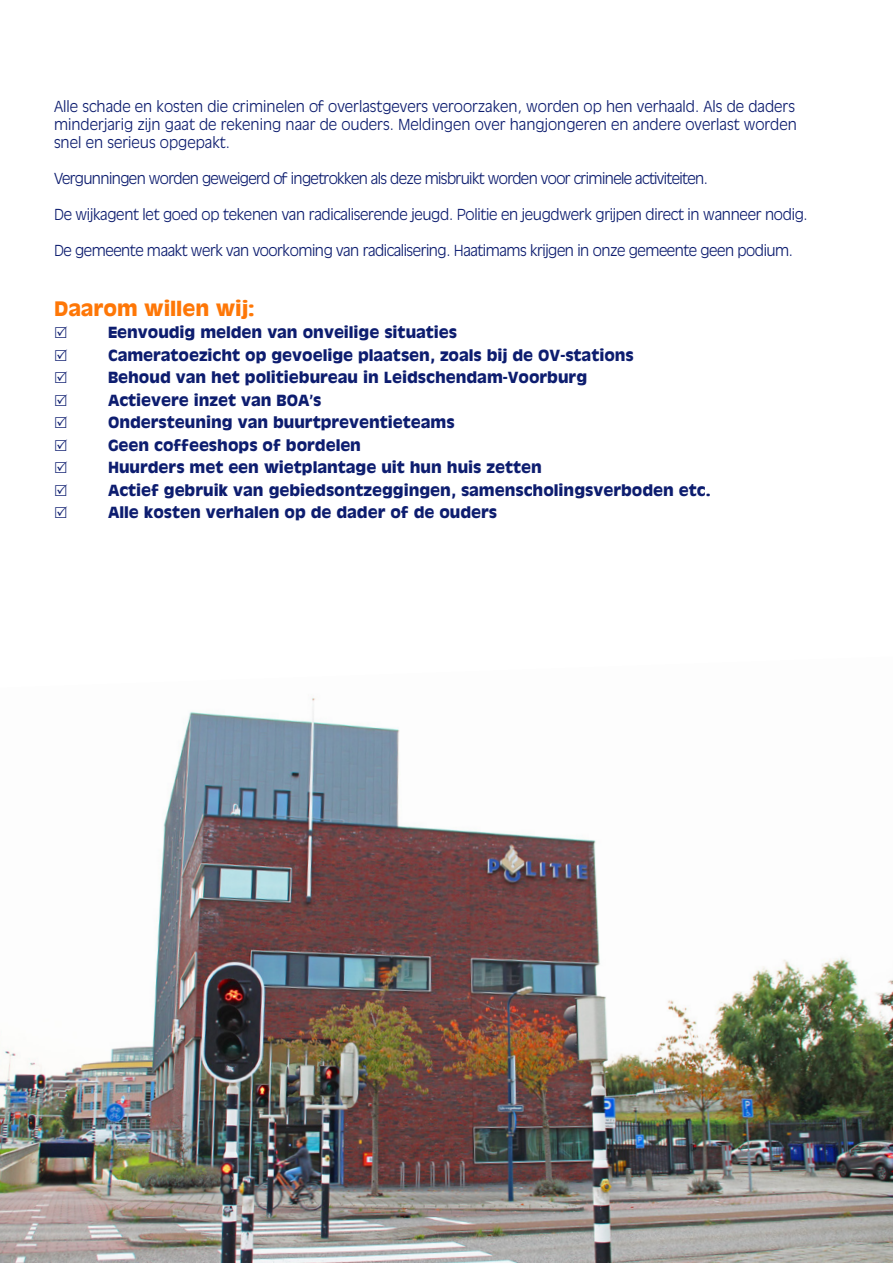
<style>
.page{position:relative;width:893px;height:1263px;background:#fff}
.page>*{position:absolute;margin:0;border:0;box-sizing:border-box;transform-origin:0 0}
.t1{font:700 19.5px "Antique Olive";color:#fe7707}
.t2{font:300 15px/18px "Antique Olive Std";letter-spacing:-.03em;color:#0d1d6f;text-align:justify}
.t3{font:700 15px/22.5px "Antique Olive";color:#0d1d6f}
</style>
<div class="page">
<img style="left:0;top:697px;width:893px;height:566px">
<p class="t2" style="left:54px;top:98px;width:744px">Alle schade en kosten die criminelen of overlastgevers veroorzaken, worden op hen verhaald. Als de daders minderjarig zijn gaat de rekening naar de ouders. Meldingen over hangjongeren en andere overlast worden snel en serieus opgepakt.</p>
<p class="t2" style="left:54px;top:170px;width:655px">Vergunningen worden geweigerd of ingetrokken als deze misbruikt worden voor criminele activiteiten.</p>
<p class="t2" style="left:54px;top:206px;width:755px">De wijkagent let goed op tekenen van radicaliserende jeugd. Politie en jeugdwerk grijpen direct in wanneer nodig.</p>
<p class="t2" style="left:54px;top:242px;width:741px">De gemeente maakt werk van voorkoming van radicalisering. Haatimams krijgen in onze gemeente geen podium.</p>
<h1 class="t1" style="left:54px;top:295px;width:202px">Daarom willen wij:</h1>
<p class="t3" style="left:108px;top:321px;width:604px">Eenvoudig melden van onveilige situaties<br>Cameratoezicht op gevoelige plaatsen, zoals bij de OV-stations<br>Behoud van het politiebureau in Leidschendam-Voorburg<br>Actievere inzet van BOA’s<br>Ondersteuning van buurtpreventieteams<br>Geen coffeeshops of bordelen<br>Huurders met een wietplantage uit hun huis zetten<br>Actief gebruik van gebiedsontzeggingen, samenscholingsverboden etc.<br>Alle kosten verhalen op de dader of de ouders</p>
</div>
